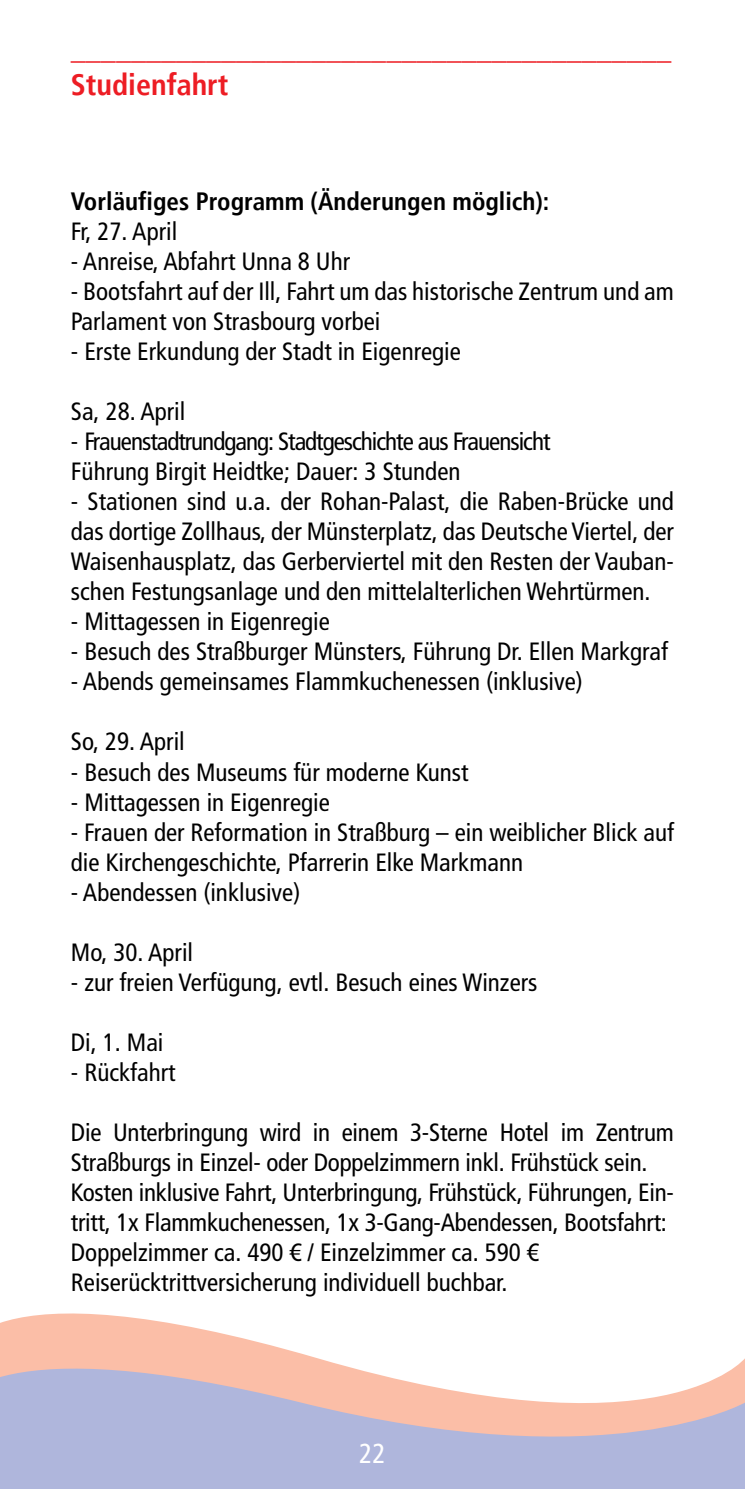
<style>
.page{position:relative;width:745px;height:1489px;background:#fff}
.page>*{position:absolute;margin:0;border:0;box-sizing:border-box;transform-origin:0 0}
.t1{font:700 condensed 30px/36px "Frutiger LT";color:#ed1d24}
.t2{font:condensed 27.5px "Frutiger LT";color:#fff}
.t3{font:condensed 25px/30px "Frutiger LT";color:#000}
.t4{font:condensed 25px/30px "Frutiger LT";letter-spacing:-.04em;color:#000}
.t5{font:700 condensed 25px "Frutiger LT";color:#000}
</style>
<div class="page">
<svg style="left:0;top:1313px;width:180px;height:12px;fill:#fbbea7"></svg>
<svg style="left:0;top:1325px;width:744px;height:163px"></svg>
<p class="t1" style="left:71px;top:30px;width:601px">________________________________________<br>Studienfahrt</p>
<p class="t5" style="left:71px;top:187px;width:479px">Vorläufiges Programm (Änderungen möglich):</p>
<p class="t3" style="left:71px;top:217px;width:108px">Fr, 27. April</p>
<p class="t3" style="left:71px;top:247px;width:280px">- Anreise, Abfahrt Unna 8 Uhr</p>
<p class="t3" style="left:71px;top:277px;width:604px">- Bootsfahrt auf der Ill, Fahrt um das historische Zentrum und am<br>Parlament von Strasbourg vorbei</p>
<p class="t3" style="left:71px;top:337px;width:391px">- Erste Erkundung der Stadt in Eigenregie</p>
<p class="t3" style="left:71px;top:397px;width:116px">Sa, 28. April</p>
<p class="t4" style="left:71px;top:427px;width:480px">- Frauenstadtrundgang: Stadtgeschichte aus Frauensicht<br>Führung Birgit Heidtke; Dauer: 3 Stunden</p>
<p class="t3" style="left:71px;top:487px;width:604px;text-align:justify">- Stationen sind u.a. der Rohan-Palast, die Raben-Brücke und das dortige Zollhaus, der Münsterplatz, das Deutsche Viertel, der Waisenhausplatz, das Gerberviertel mit den Resten der Vauban&shy;schen Festungsanlage und den mittelalterlichen Wehrtürmen.</p>
<p class="t3" style="left:71px;top:607px;width:260px">- Mittagessen in Eigenregie</p>
<p class="t3" style="left:71px;top:637px;width:598px">- Besuch des Straßburger Münsters, Führung Dr. Ellen Markgraf</p>
<p class="t3" style="left:71px;top:667px;width:513px">- Abends gemeinsames Flammkuchenessen (inklusive)</p>
<p class="t3" style="left:71px;top:727px;width:115px">So, 29. April</p>
<p class="t3" style="left:71px;top:757px;width:399px">- Besuch des Museums für moderne Kunst</p>
<p class="t3" style="left:71px;top:787px;width:260px">- Mittagessen in Eigenregie</p>
<p class="t3" style="left:71px;top:817px;width:604px">- Frauen der Reformation in Straßburg – ein weiblicher Blick auf die Kirchengeschichte, Pfarrerin Elke Markmann</p>
<p class="t3" style="left:71px;top:877px;width:231px">- Abendessen (inklusive)</p>
<p class="t3" style="left:71px;top:937px;width:124px">Mo, 30. April</p>
<p class="t3" style="left:71px;top:967px;width:467px">- zur freien Verfügung, evtl. Besuch eines Winzers</p>
<p class="t3" style="left:71px;top:1027px;width:94px">Di, 1. Mai</p>
<p class="t3" style="left:71px;top:1057px;width:106px">- Rückfahrt</p>
<p class="t3" style="left:71px;top:1117px;width:604px">Die Unterbringung wird in einem 3-Sterne Hotel im Zentrum Straßburgs in Einzel- oder Doppelzimmern inkl. Frühstück sein.<br>Kosten inklusive Fahrt, Unterbringung, Frühstück, Führungen, Ein&shy;tritt, 1x Flammkuchenessen, 1x 3-Gang-Abendessen, Bootsfahrt:<br>Doppelzimmer ca. 490 € / Einzelzimmer ca. 590 € Reiserücktrittversicherung individuell buchbar.</p>
<p class="t2" style="left:359px;top:1436px;width:28px">22</p>
</div>
